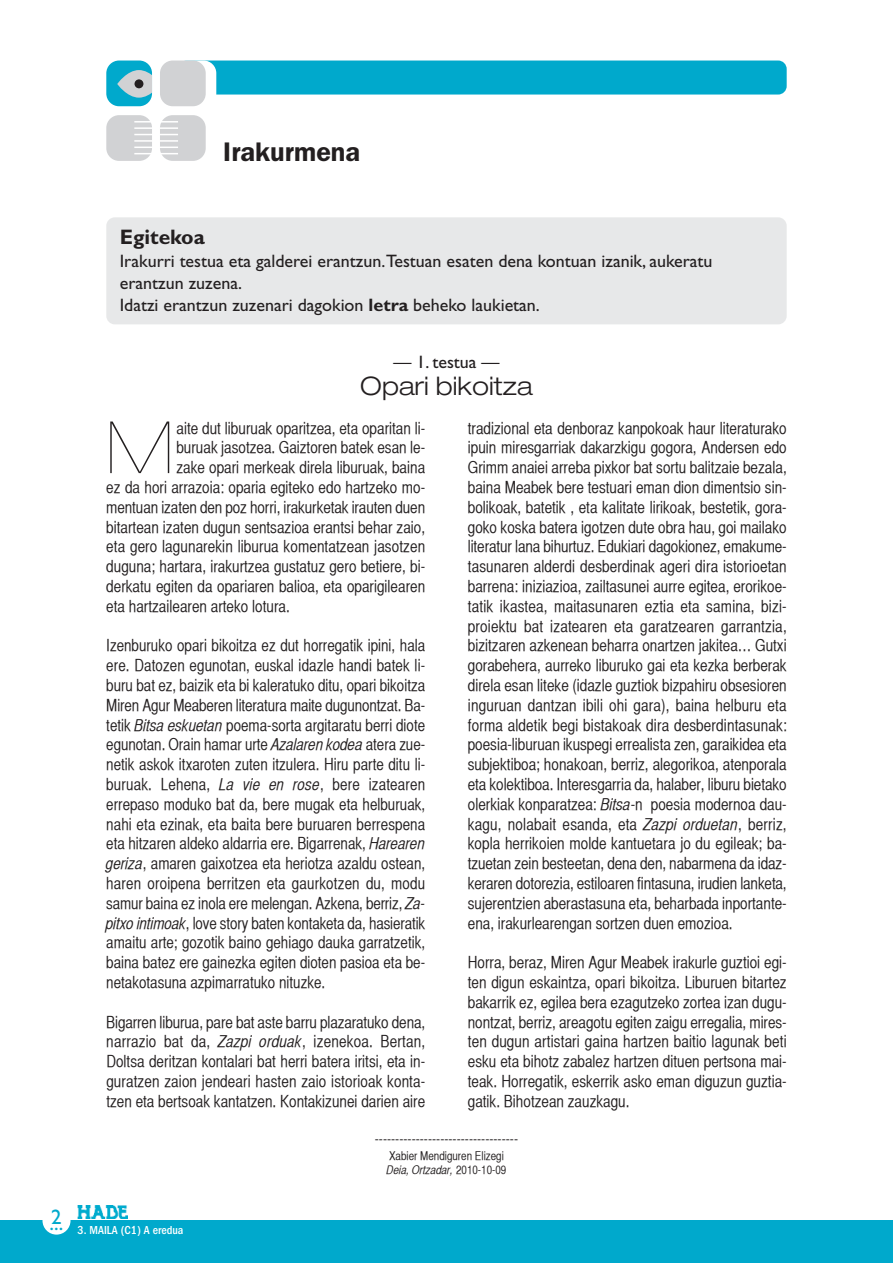
<style>
.page{position:relative;width:893px;height:1263px;background:#fff}
.page>*{position:absolute;margin:0;border:0;box-sizing:border-box;transform-origin:0 0}
.t1{font:200 expanded 72.3px "Helvetica Neue LT Std";color:#231f20}
.t2{font:600 27px "Franklin Gothic";color:#231f20}
.t3{font:300 expanded 25.5px "Helvetica Neue LT Std";color:#231f20}
.t4{font:700 21px "Gill Sans";color:#231f20}
.t5{font:18px/21.6px "Gill Sans";color:#231f20}
.t6{font:16.5px/19.8px "Helvetica CY Plain";color:#231f20;text-align:justify}
.t7{font:15px "Helvetica CY Plain";color:#231f20}
.t8{font:12px "Helvetica CY Oblique";color:#231f20}
.t9{font:12px "Helvetica CY Plain";color:#231f20}
.t10{font:500 condensed 12px "Franklin Gothic";color:#fff}
.s1{font-weight:700}
.s2{font-family:"Helvetica CY Oblique"}
.s3{font-family:"Helvetica CY Plain"}
</style>
<div class="page">
<div style="left:106px;top:217px;width:681px;height:107px;background:#e7e8e9;border-radius:9px"></div>
<div style="left:178px;top:61px;width:609px;height:34px;background:#00a9cc;border-radius:9px"></div>
<div style="left:171px;top:61px;width:45px;height:45px;background:#fff;border-radius:13px"></div>
<div style="left:0;top:1220px;width:893px;height:43px;background:#00a9cc"></div>
<div style="left:43px;top:1206px;width:28px;height:28px;background:#fff;border-radius:50%"></div>
<svg style="left:78px;top:1218px;width:50px;height:1px"></svg>
<img style="left:78px;top:1205px;width:50px;height:13px">
<div style="left:106px;top:61px;width:46px;height:45px;background:#00a9cc;border-radius:13px"></div>
<svg style="left:117px;top:70px;width:35px;height:28px"></svg>
<div style="left:135px;top:79px;width:8px;height:9px;background:#231f20;border-radius:50%"></div>
<div style="left:160px;top:61px;width:46px;height:45px;background:#d1d2d4;border-radius:13px"></div>
<div style="left:106px;top:115px;width:46px;height:46px;background:#d1d2d4;border-radius:13px"></div>
<div style="left:160px;top:115px;width:46px;height:46px;background:#d1d2d4;border-radius:13px"></div>
<hr style="left:134px;top:121px;width:44px;height:2px;background:#fff">
<hr style="left:134px;top:127px;width:44px;height:2px;background:#fff">
<hr style="left:134px;top:134px;width:44px;height:1px;background:#fff">
<hr style="left:134px;top:140px;width:44px;height:2px;background:#fff">
<hr style="left:134px;top:147px;width:44px;height:1px;background:#fff">
<hr style="left:134px;top:153px;width:44px;height:1px;background:#fff">
<h2 class="t2" style="left:223px;top:142px;width:138px">Irakurmena</h2>
<p class="t4" style="left:120px;top:229px;width:87px">Egitekoa</p>
<p class="t5" style="left:120px;top:252px;width:594px">Irakurri testua eta galderei erantzun.Testuan esaten dena kontuan izanik, aukeratu erantzun zuzena.<br>Idatzi erantzun zuzenari dagokion <span class="s1">letra</span> beheko laukietan.</p>
<p class="t5" style="left:393px;top:353px;width:108px">— 1. testua —</p>
<h3 class="t3" style="left:360px;top:376px;width:174px">Opari bikoitza</h3>
<h1 class="t1" style="left:106px;top:421px;width:68px">M</h1>
<p class="t6" style="left:177px;top:419px;width:250px">aite dut liburuak oparitzea, eta oparitan li-</p>
<p class="t6" style="left:468px;top:419px;width:320px">tradizional eta denboraz kanpokoak haur literaturako ipuin miresgarriak dakarzkigu gogora, Andersen edo Grimm anaiei arreba pixkor bat sortu balitzaie bezala, baina Meabek bere testuari eman dion dimentsio sin&shy;bolikoak, batetik , eta kalitate lirikoak, bestetik, gora&shy;goko koska batera igotzen dute obra hau, goi mailako literatur lana bihurtuz. Edukiari dagokionez, emakume&shy;tasunaren alderdi desberdinak ageri dira istorioetan barrena: iniziazioa, zailtasunei aurre egitea, erorikoe&shy;tatik ikastea, maitasunaren eztia eta samina, bizi&shy;proiektu bat izatearen eta garatzearen garrantzia, bizitzaren azkenean beharra onartzen jakitea… Gutxi gorabehera, aurreko liburuko gai eta kezka berberak direla esan liteke (idazle guztiok bizpahiru obsesioren inguruan dantzan ibili ohi gara), baina helburu eta forma aldetik begi bistakoak dira desberdintasunak: poesia-liburuan ikuspegi errealista zen, garaikidea eta subjektiboa; honakoan, berriz, alegorikoa, atenporala eta kolektiboa. Interesgarria da, halaber, liburu bietako olerkiak konparatzea: <span class="s2">Bitsa</span>-n poesia modernoa dau&shy;kagu, nolabait esanda, eta <span class="s2">Zazpi orduetan</span>, berriz, kopla herrikoien molde kantuetara jo du egileak; ba&shy;tzuetan zein besteetan, dena den, nabarmena da idaz&shy;keraren dotorezia, estiloaren fintasuna, irudien lanketa, sujerentzien aberastasuna eta, beharbada inportante&shy;ena, irakurlearengan sortzen duen emozioa.</p>
<p class="t6" style="left:468px;top:954px;width:320px">Horra, beraz, Miren Agur Meabek irakurle guztioi egi&shy;ten digun eskaintza, opari bikoitza. Liburuen bitartez bakarrik ez, egilea bera ezagutzeko zortea izan dugu&shy;nontzat, berriz, areagotu egiten zaigu erregalia, mires&shy;ten dugun artistari gaina hartzen baitio lagunak beti esku eta bihotz zabalez hartzen dituen pertsona mai&shy;teak. Horregatik, eskerrik asko eman diguzun guztia&shy;gatik. Bihotzean zauzkagu.</p>
<p class="t7" style="left:375px;top:1133px;width:145px">-----------------------------------</p>
<p class="t9" style="left:389px;top:1151px;width:116px">Xabier Mendiguren Elizegi</p>
<p class="t8" style="left:387px;top:1165px;width:121px">Deia, Ortzadar, <span class="s3">2010-10-09</span></p>
<p class="t6" style="left:176px;top:439px;width:250px">buruak jasotzea. Gaiztoren batek esan le-</p>
<p class="t6" style="left:176px;top:459px;width:250px">zake opari merkeak direla liburuak, baina</p>
<p class="t6" style="left:106px;top:479px;width:320px">ez da hori arrazoia: oparia egiteko edo hartzeko mo-</p>
<p class="t6" style="left:106px;top:499px;width:320px">mentuan izaten den poz horri, irakurketak irauten duen</p>
<p class="t6" style="left:106px;top:518px;width:320px">bitartean izaten dugun sentsazioa erantsi behar zaio,</p>
<p class="t6" style="left:106px;top:538px;width:320px">eta gero lagunarekin liburua komentatzean jasotzen</p>
<p class="t6" style="left:106px;top:558px;width:320px">duguna; hartara, irakurtzea gustatuz gero betiere, bi-</p>
<p class="t6" style="left:106px;top:578px;width:320px">derkatu egiten da opariaren balioa, eta oparigilearen</p>
<p class="t6" style="left:106px;top:598px;width:185px">eta hartzailearen arteko lotura.</p>
<p class="t6" style="left:106px;top:637px;width:320px">Izenburuko opari bikoitza ez dut horregatik ipini, hala ere. Datozen egunotan, euskal idazle handi batek li&shy;buru bat ez, baizik eta bi kaleratuko ditu, opari bikoitza Miren Agur Meaberen literatura maite dugunontzat. Ba&shy;tetik <span class="s2">Bitsa eskuetan</span> poema-sorta argitaratu berri diote egunotan. Orain hamar urte <span class="s2">Azalaren kodea</span> atera zue&shy;netik askok itxaroten zuten itzulera. Hiru parte ditu li&shy;buruak. Lehena, <span class="s2">La vie en rose</span>, bere izatearen errepaso moduko bat da, bere mugak eta helburuak, nahi eta ezinak, eta baita bere buruaren berrespena eta hitzaren aldeko aldarria ere. Bigarrenak, <span class="s2">Harearen geriza</span>, amaren gaixotzea eta heriotza azaldu ostean, haren oroipena berritzen eta gaurkotzen du, modu samur baina ez inola ere melengan. Azkena, berriz, <span class="s2">Za&shy;pitxo intimoak</span>, love story baten kontaketa da, hasieratik amaitu arte; gozotik baino gehiago dauka garratzetik, baina batez ere gainezka egiten dioten pasioa eta be&shy;netakotasuna azpimarratuko nituzke.</p>
<p class="t6" style="left:106px;top:1013px;width:320px">Bigarren liburua, pare bat aste barru plazaratuko dena, narrazio bat da, <span class="s2">Zazpi orduak</span>, izenekoa. Bertan, Doltsa deritzan kontalari bat herri batera iritsi, eta in&shy;guratzen zaion jendeari hasten zaio istorioak konta&shy;tzen eta bertsoak kantatzen. Kontakizunei darien aire</p>
<p class="t10" style="left:50px;top:1226px;width:135px"><sup>2...</sup> 3. MAILA (C1) A eredua</p>
</div>
